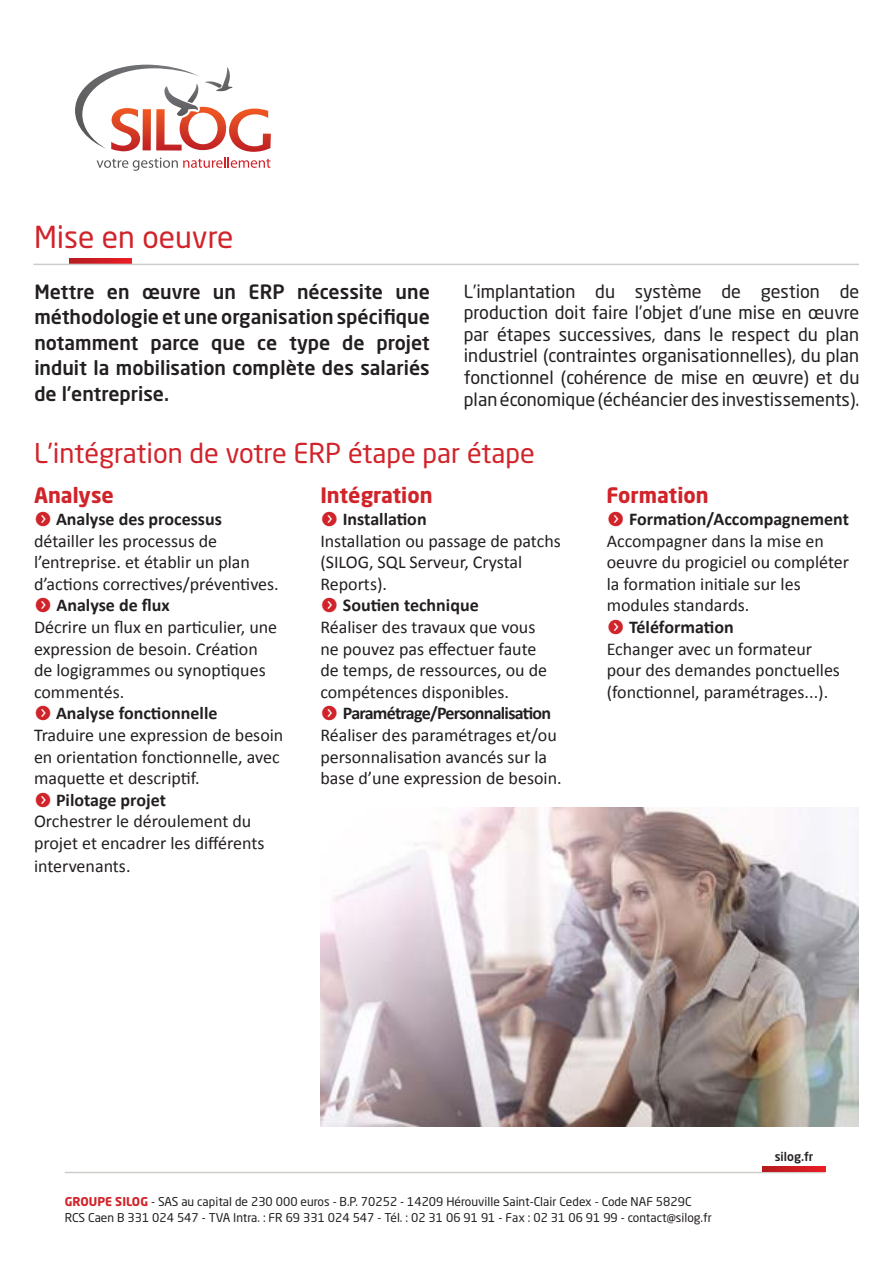
<style>
.page{position:relative;width:893px;height:1263px;background:#fff}
.page>*{position:absolute;margin:0;border:0;box-sizing:border-box;transform-origin:0 0}
.t1{font:30px "Neo Sans Std";color:#d1232a}
.t2{font:27px "Neo Sans Std";color:#d1232a}
.t3{font:700 21px "Neo Sans Std";color:#d1232a}
.t4{font:500 19.5px/25.5px "Neo Sans Std";color:#231f20;text-align:justify}
.t5{font:18px/21.6px "Calibri";color:#231f20}
.t6{font:18px/21.6px "Neo Sans Std";color:#231f20;text-align:justify}
.t7{font:12px/16.2px "Neo Sans Std";color:#231f20}
.t8{font:500 12px "Neo Sans Std";color:#231f20}
.s1{font-family:"Button Bonus Circle Negative";color:#d1232a}
.s2{font-weight:700}
.s3{font-weight:700;color:#d1232a}
</style>
<div class="page">
<hr style="left:65px;top:1172px;width:760px;height:1px;background:#cdcdca">
<svg style="left:763px;top:1167px;width:62px;height:5px"></svg>
<svg style="left:75px;top:65px;width:196px;height:106px"></svg>
<svg style="left:69px;top:259px;width:62px;height:5px"></svg>
<hr style="left:33px;top:264px;width:826px;height:1px;background:#cdcdca">
<img style="left:320px;top:808px;width:539px;height:319px">
<h1 class="t1" style="left:34px;top:219px;width:201px">Mise en oeuvre</h1>
<p class="t4" style="left:34px;top:278px;width:397px">Mettre en œuvre un ERP nécessite une méthodologie et une organisation spécifique notamment parce que ce type de projet induit la mobilisation complète des salariés de l’entreprise.</p>
<p class="t6" style="left:464px;top:280px;width:397px">L’implantation du système de gestion de production doit faire l’objet d’une mise en œuvre par étapes successives, dans le respect du plan industriel (contraintes organisationnelles), du plan fonctionnel (cohérence de mise en œuvre) et du plan économique (échéancier des investissements).</p>
<h2 class="t2" style="left:34px;top:436px;width:502px">L’intégration de votre ERP étape par étape</h2>
<p class="t3" style="left:34px;top:482px;width:82px">Analyse</p>
<p class="t5" style="left:34px;top:508px;width:251px"><span class="s1">f</span> <span class="s2">Analyse des processus </span>détailler les processus de l’entreprise. et établir un plan d’actions correctives/préventives. <span class="s1">f</span> <span class="s2">Analyse de flux<br></span>Décrire un flux en particulier, une expression de besoin. Création<br>de logigrammes ou synoptiques commentés.<br><span class="s1">f</span> <span class="s2">Analyse fonctionnelle<br></span>Traduire une expression de besoin en orientation fonctionnelle, avec maquette et descriptif.<br><span class="s1">f</span> <span class="s2">Pilotage projet<br></span>Orchestrer le déroulement du projet et encadrer les différents</p>
<p class="t5" style="left:34px;top:856px;width:98px">intervenants.</p>
<p class="t3" style="left:320px;top:482px;width:114px">Intégration</p>
<p class="t5" style="left:320px;top:508px;width:243px"><span class="s1">f</span> <span class="s2">Installation<br></span>Installation ou passage de patchs (SILOG, SQL Serveur, Crystal<br>Reports).<br><span class="s1">f</span> <span class="s2">Soutien technique<br></span>Réaliser des travaux que vous<br>ne pouvez pas effectuer faute<br>de temps, de ressources, ou de compétences disponibles.<br><span class="s1">f</span> <span class="s2">Paramétrage/Personnalisation<br></span>Réaliser des paramétrages et/ou personnalisation avancés sur la base d’une expression de besoin.</p>
<p class="t3" style="left:607px;top:482px;width:103px">Formation</p>
<p class="t5" style="left:607px;top:508px;width:244px"><span class="s1">f</span> <span class="s2">Formation/Accompagnement<br></span>Accompagner dans la mise en oeuvre du progiciel ou compléter la formation initiale sur les modules standards.<br><span class="s1">f</span> <span class="s2">Téléformation<br></span>Echanger avec un formateur pour des demandes ponctuelles (fonctionnel, paramétrages...).</p>
<p class="t8" style="left:775px;top:1149px;width:40px">silog.fr</p>
<p class="t7" style="left:65px;top:1193px;width:648px"><span class="s3">GROUPE SILOG</span> - SAS au capital de 230 000 euros - B.P. 70252 - 14209 Hérouville Saint-Clair Cedex - Code NAF 5829C<br>RCS Caen B 331 024 547 - TVA Intra. : FR 69 331 024 547 - Tél. : 02 31 06 91 91 - Fax : 02 31 06 91 99 - contact@silog.fr</p>
</div>
